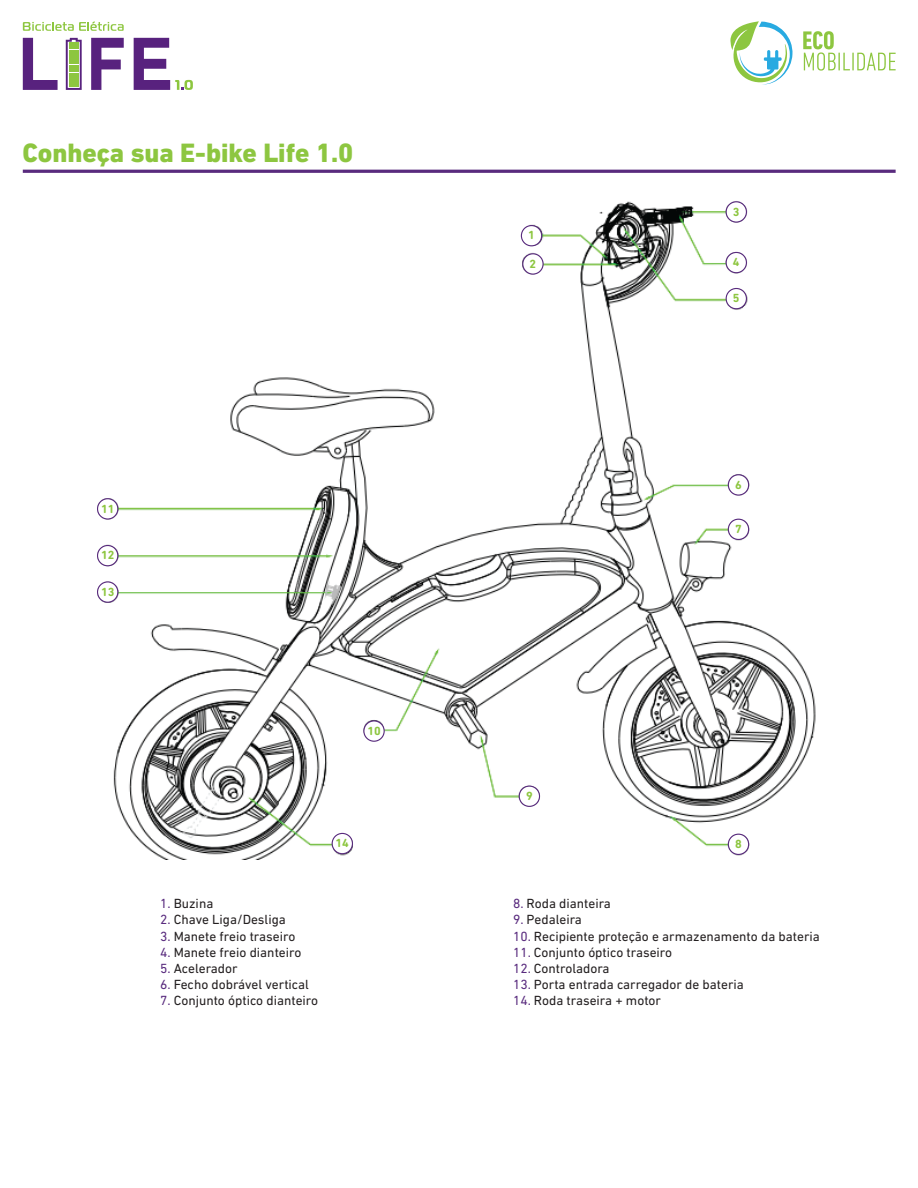
<style>
.page{position:relative;width:918px;height:1188px;background:#fff}
.page>*{position:absolute;margin:0;border:0;box-sizing:border-box;transform-origin:0 0}
.t1{font:800 27px "DIN Next LT Pro";color:#8dc640}
.t2{font:13.5px "DIN Next LT Pro";color:#231f20}
.t3{font:700 12px "DIN Next Rounded LT Pro";color:#8dc640}
.s1{color:#592b7e}
</style>
<div class="page">
<hr style="left:23px;top:170px;width:873px;height:3px;background:#592b7e">
<svg style="left:730px;top:21px;width:63px;height:64px"></svg>
<svg style="left:803px;top:31px;width:93px;height:40px"></svg>
<svg style="left:23px;top:38px;width:35px;height:52px"></svg>
<svg style="left:91px;top:38px;width:33px;height:52px"></svg>
<svg style="left:66px;top:38px;width:16px;height:52px"></svg>
<div style="left:69px;top:43px;width:10px;height:6px;background:#8dc63f"></div>
<div style="left:69px;top:81px;width:10px;height:6px;background:#8dc63f"></div>
<div style="left:69px;top:73px;width:10px;height:6px;background:#8dc63f"></div>
<div style="left:69px;top:65px;width:10px;height:7px;background:#8dc63f"></div>
<div style="left:69px;top:58px;width:10px;height:6px;background:#8dc63f"></div>
<div style="left:69px;top:50px;width:10px;height:7px;background:#8dc63f"></div>
<svg style="left:23px;top:21px;width:101px;height:10px"></svg>
<svg style="left:134px;top:38px;width:59px;height:52px"></svg>
<img style="left:97px;top:201px;width:719px;height:659px">
<div style="left:521px;top:226px;width:21px;height:20px;background:#fff;border-radius:50%"></div>
<div style="left:521px;top:225px;width:21px;height:21px;border:1px solid #592b7e;border-radius:50%"></div>
<div style="left:523px;top:254px;width:20px;height:20px;background:#fff;border-radius:50%"></div>
<div style="left:522px;top:253px;width:22px;height:22px;border:1px solid #592b7e;border-radius:50%"></div>
<div style="left:726px;top:202px;width:20px;height:20px;background:#fff;border-radius:50%"></div>
<div style="left:726px;top:201px;width:21px;height:22px;border:1px solid #592b7e;border-radius:50%"></div>
<div style="left:726px;top:252px;width:20px;height:21px;background:#fff;border-radius:50%"></div>
<div style="left:726px;top:252px;width:21px;height:21px;border:1px solid #592b7e;border-radius:50%"></div>
<div style="left:726px;top:288px;width:20px;height:21px;background:#fff;border-radius:50%"></div>
<div style="left:726px;top:288px;width:21px;height:21px;border:1px solid #592b7e;border-radius:50%"></div>
<div style="left:728px;top:475px;width:21px;height:20px;background:#fff;border-radius:50%"></div>
<div style="left:728px;top:474px;width:21px;height:22px;border:1px solid #592b7e;border-radius:50%"></div>
<div style="left:728px;top:519px;width:21px;height:20px;background:#fff;border-radius:50%"></div>
<div style="left:728px;top:519px;width:21px;height:21px;border:1px solid #592b7e;border-radius:50%"></div>
<div style="left:519px;top:786px;width:21px;height:20px;background:#fff;border-radius:50%"></div>
<div style="left:519px;top:786px;width:21px;height:21px;border:1px solid #592b7e;border-radius:50%"></div>
<div style="left:364px;top:721px;width:20px;height:20px;background:#fff;border-radius:50%"></div>
<div style="left:363px;top:720px;width:22px;height:22px;border:1px solid #592b7e;border-radius:50%"></div>
<div style="left:98px;top:582px;width:20px;height:20px;background:#fff;border-radius:50%"></div>
<div style="left:97px;top:581px;width:21px;height:22px;border:1px solid #592b7e;border-radius:50%"></div>
<div style="left:98px;top:546px;width:20px;height:20px;background:#fff;border-radius:50%"></div>
<div style="left:97px;top:545px;width:21px;height:21px;border:1px solid #592b7e;border-radius:50%"></div>
<div style="left:98px;top:499px;width:20px;height:20px;background:#fff;border-radius:50%"></div>
<div style="left:97px;top:498px;width:21px;height:22px;border:1px solid #592b7e;border-radius:50%"></div>
<div style="left:332px;top:833px;width:20px;height:21px;background:#fff;border-radius:50%"></div>
<div style="left:332px;top:833px;width:21px;height:21px;border:1px solid #592b7e;border-radius:50%"></div>
<div style="left:728px;top:834px;width:21px;height:20px;background:#fff;border-radius:50%"></div>
<div style="left:728px;top:834px;width:21px;height:21px;border:1px solid #592b7e;border-radius:50%"></div>
<h1 class="t1" style="left:22px;top:137px;width:332px">Conheça sua E-bike Life 1.0</h1>
<p class="t3" style="left:101px;top:501px;width:15px">11</p>
<p class="t3" style="left:101px;top:548px;width:15px">12</p>
<p class="t3" style="left:101px;top:585px;width:15px">13</p>
<p class="t3" style="left:367px;top:724px;width:15px">10</p>
<p class="t3" style="left:528px;top:228px;width:8px">1</p>
<p class="t3" style="left:530px;top:257px;width:8px">2</p>
<p class="t3" style="left:526px;top:789px;width:8px">9</p>
<p class="t3" style="left:733px;top:205px;width:8px">3</p>
<p class="t3" style="left:733px;top:255px;width:8px">4</p>
<p class="t3" style="left:733px;top:291px;width:8px">5</p>
<p class="t3" style="left:735px;top:478px;width:8px">6</p>
<p class="t3" style="left:735px;top:522px;width:8px">7</p>
<p class="t3" style="left:336px;top:836px;width:15px">14</p>
<p class="t3" style="left:735px;top:837px;width:8px">8</p>
<p class="t2" style="left:160px;top:896px;width:55px"><span class="s1">1.</span> Buzina</p>
<p class="t2" style="left:160px;top:912px;width:127px"><span class="s1">2.</span> Chave Liga/Desliga</p>
<p class="t2" style="left:160px;top:928px;width:136px"><span class="s1">3.</span> Manete freio traseiro</p>
<p class="t2" style="left:160px;top:945px;width:143px"><span class="s1">4.</span> Manete freio dianteiro</p>
<p class="t2" style="left:160px;top:961px;width:79px"><span class="s1">5.</span> Acelerador</p>
<p class="t2" style="left:160px;top:977px;width:150px"><span class="s1">6.</span> Fecho dobrável vertical</p>
<p class="t2" style="left:160px;top:993px;width:159px"><span class="s1">7.</span> Conjunto óptico dianteiro</p>
<p class="t2" style="left:513px;top:896px;width:99px"><span class="s1">8.</span> Roda dianteira</p>
<p class="t2" style="left:513px;top:912px;width:70px"><span class="s1">9.</span> Pedaleira</p>
<p class="t2" style="left:513px;top:928px;width:308px"><span class="s1">10.</span> Recipiente proteção e armazenamento da bateria</p>
<p class="t2" style="left:513px;top:945px;width:161px"><span class="s1">11.</span> Conjunto óptico traseiro</p>
<p class="t2" style="left:513px;top:961px;width:98px"><span class="s1">12.</span> Controladora</p>
<p class="t2" style="left:513px;top:977px;width:232px"><span class="s1">13.</span> Porta entrada carregador de bateria</p>
<p class="t2" style="left:513px;top:993px;width:149px"><span class="s1">14.</span> Roda traseira + motor</p>
</div>
